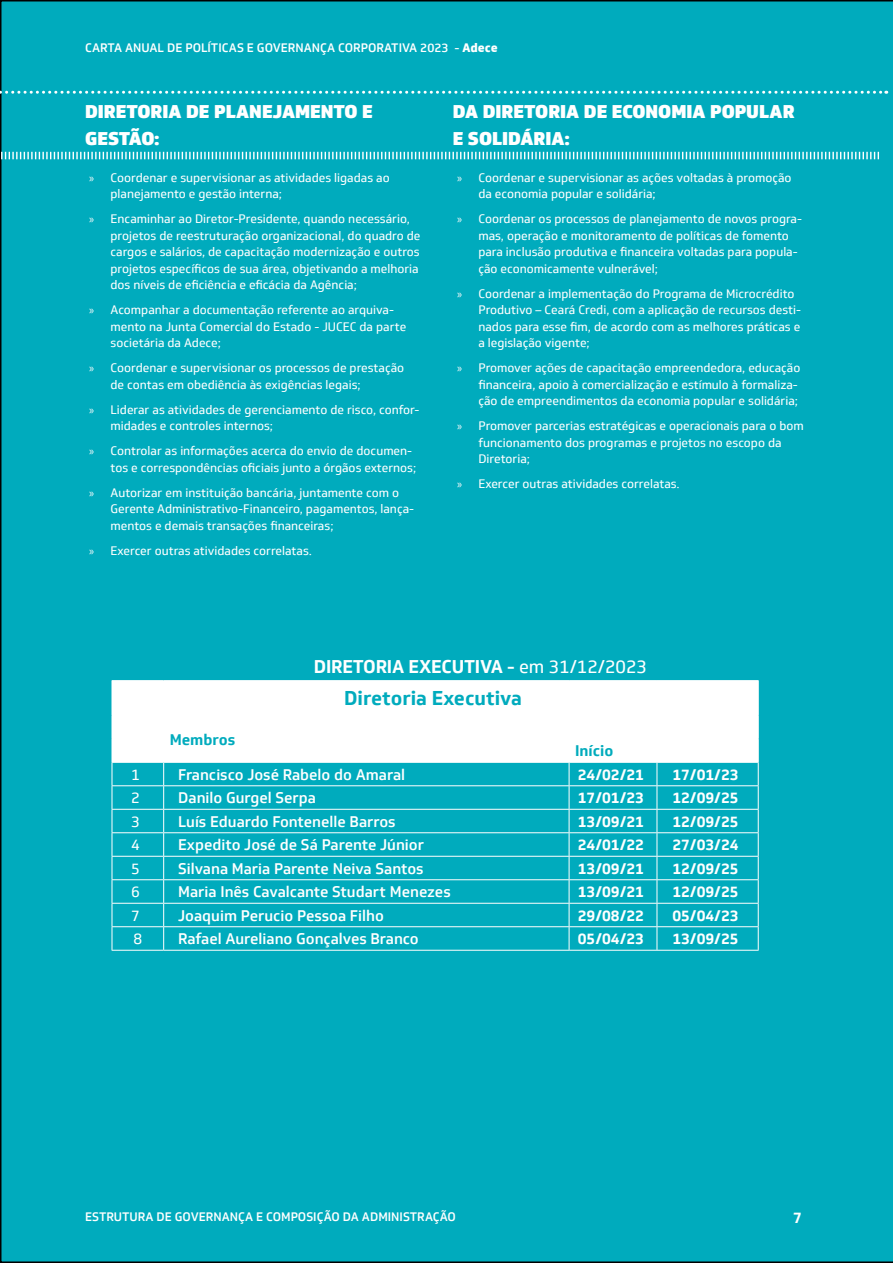
<style>
.page{position:relative;width:893px;height:1263px;background:#00abbd}
.page>*{position:absolute;margin:0;border:0;box-sizing:border-box;transform-origin:0 0}
.t1{font:700 19.5px "Soleto";color:#00abbd}
.t2{font:900 18px/27px "Soleto";color:#fff}
.t3{font:700 18px "Soleto";letter-spacing:-.01em;color:#fff}
.t4{font:500 15px "Soleto";color:#fff}
.t5{font:700 15px "Soleto";color:#fff}
.t6{font:15px "Soleto";color:#fff}
.t7{font:700 15px "Soleto";color:#00abbd}
.t8{font:700 15px "Soleto";color:#00abbc}
.t9{font:12px/16.5px "Soleto";color:#fff}
.t10{font:500 12px "Soleto";color:#fff}
.s1{font-weight:800}
.s2{font-family:"Myriad Pro"}
.s3{font-weight:400}
</style>
<div class="page">
<svg style="left:0;top:91px;width:887px;height:3px"></svg>
<svg style="left:0;top:150px;width:880px;height:11px;background:#40bfcd"></svg>
<svg style="left:113px;top:681px;width:645px;height:81px"></svg>
<hr style="left:112px;top:680px;width:52px;height:1px;background:#fff">
<hr style="left:164px;top:680px;width:405px;height:1px;background:#fff">
<hr style="left:569px;top:680px;width:88px;height:1px;background:#fff">
<hr style="left:657px;top:680px;width:102px;height:1px;background:#fff">
<hr style="left:112px;top:681px;width:1px;height:34px;background:#fff">
<hr style="left:112px;top:715px;width:52px;height:1px;background:#fff">
<hr style="left:164px;top:715px;width:405px;height:1px;background:#fff">
<hr style="left:569px;top:715px;width:88px;height:1px;background:#fff">
<hr style="left:657px;top:715px;width:102px;height:1px;background:#fff">
<hr style="left:569px;top:738px;width:88px;height:1px;background:#fff">
<hr style="left:657px;top:738px;width:102px;height:1px;background:#fff">
<hr style="left:112px;top:762px;width:52px;height:1px;background:#fff">
<hr style="left:164px;top:762px;width:405px;height:1px;background:#fff">
<hr style="left:569px;top:762px;width:88px;height:1px;background:#fff">
<hr style="left:657px;top:762px;width:102px;height:1px;background:#fff">
<hr style="left:112px;top:785px;width:52px;height:1px;background:#fff">
<hr style="left:164px;top:785px;width:405px;height:1px;background:#fff">
<hr style="left:569px;top:785px;width:88px;height:1px;background:#fff">
<hr style="left:657px;top:785px;width:102px;height:1px;background:#fff">
<hr style="left:112px;top:809px;width:52px;height:1px;background:#fff">
<hr style="left:164px;top:809px;width:405px;height:1px;background:#fff">
<hr style="left:569px;top:809px;width:88px;height:1px;background:#fff">
<hr style="left:657px;top:809px;width:102px;height:1px;background:#fff">
<hr style="left:112px;top:832px;width:52px;height:1px;background:#fff">
<hr style="left:164px;top:832px;width:405px;height:1px;background:#fff">
<hr style="left:569px;top:832px;width:88px;height:1px;background:#fff">
<hr style="left:657px;top:832px;width:102px;height:1px;background:#fff">
<hr style="left:112px;top:856px;width:52px;height:1px;background:#fff">
<hr style="left:164px;top:856px;width:405px;height:1px;background:#fff">
<hr style="left:569px;top:856px;width:88px;height:1px;background:#fff">
<hr style="left:657px;top:856px;width:102px;height:1px;background:#fff">
<hr style="left:112px;top:879px;width:52px;height:1px;background:#fff">
<hr style="left:164px;top:879px;width:405px;height:1px;background:#fff">
<hr style="left:569px;top:879px;width:88px;height:1px;background:#fff">
<hr style="left:657px;top:879px;width:102px;height:1px;background:#fff">
<hr style="left:112px;top:903px;width:52px;height:1px;background:#fff">
<hr style="left:164px;top:903px;width:405px;height:1px;background:#fff">
<hr style="left:569px;top:903px;width:88px;height:1px;background:#fff">
<hr style="left:657px;top:903px;width:102px;height:1px;background:#fff">
<hr style="left:112px;top:926px;width:52px;height:1px;background:#fff">
<hr style="left:164px;top:926px;width:405px;height:1px;background:#fff">
<hr style="left:569px;top:926px;width:88px;height:1px;background:#fff">
<hr style="left:657px;top:926px;width:102px;height:1px;background:#fff">
<hr style="left:112px;top:950px;width:52px;height:1px;background:#fff">
<hr style="left:164px;top:950px;width:405px;height:1px;background:#fff">
<hr style="left:569px;top:950px;width:88px;height:1px;background:#fff">
<hr style="left:657px;top:950px;width:102px;height:1px;background:#fff">
<svg style="left:112px;top:716px;width:1px;height:234px"></svg>
<hr style="left:758px;top:681px;width:1px;height:34px;background:#fff">
<svg style="left:163px;top:716px;width:1px;height:234px"></svg>
<svg style="left:569px;top:716px;width:1px;height:234px"></svg>
<svg style="left:657px;top:739px;width:1px;height:211px"></svg>
<svg style="left:758px;top:716px;width:1px;height:234px"></svg>
<p class="t10" style="left:85px;top:40px;width:414px">CARTA ANUAL DE POLÍTICAS E GOVERNANÇA CORPORATIVA 2023 - <span class="s1">Adece</span></p>
<h2 class="t2" style="left:85px;top:98px;width:289px">DIRETORIA DE PLANEJAMENTO E<br>GESTÃO:</h2>
<p class="t9" style="left:111px;top:169px;width:281px;text-indent:-21px"><span class="s2">»</span> Coordenar e supervisionar as atividades ligadas ao planejamento e gestão interna;</p>
<p class="t9" style="left:111px;top:211px;width:311px;text-indent:-21px"><span class="s2">»</span> Encaminhar ao Diretor-Presidente, quando necessário, projetos de reestruturação organizacional, do quadro de cargos e salários, de capacitação modernização e outros projetos específicos de sua área, objetivando a melhoria dos níveis de eficiência e eficácia da Agência;</p>
<p class="t9" style="left:111px;top:302px;width:297px;text-indent:-21px"><span class="s2">»</span> Acompanhar a documentação referente ao arquiva&shy;mento na Junta Comercial do Estado - JUCEC da parte societária da Adece;</p>
<p class="t9" style="left:111px;top:360px;width:295px;text-indent:-21px"><span class="s2">»</span> Coordenar e supervisionar os processos de prestação de contas em obediência às exigências legais;</p>
<p class="t9" style="left:111px;top:401px;width:310px;text-indent:-21px"><span class="s2">»</span> Liderar as atividades de gerenciamento de risco, confor&shy;midades e controles internos;</p>
<p class="t9" style="left:111px;top:443px;width:307px;text-indent:-21px"><span class="s2">»</span> Controlar as informações acerca do envio de documen&shy;tos e correspondências oficiais junto a órgãos externos;</p>
<p class="t9" style="left:111px;top:484px;width:305px;text-indent:-21px"><span class="s2">»</span> Autorizar em instituição bancária, juntamente com o<br>Gerente Administrativo-Financeiro, pagamentos, lança&shy;mentos e demais transações financeiras;</p>
<p class="t9" style="left:89px;top:542px;width:224px"><span class="s2">»</span> Exercer outras atividades correlatas.</p>
<h2 class="t2" style="left:453px;top:98px;width:343px">DA DIRETORIA DE ECONOMIA POPULAR<br>E SOLIDÁRIA:</h2>
<p class="t9" style="left:478px;top:169px;width:315px;text-indent:-21px"><span class="s2">»</span> Coordenar e supervisionar as ações voltadas à promoção da economia popular e solidária;</p>
<p class="t9" style="left:478px;top:211px;width:325px;text-indent:-21px"><span class="s2">»</span> Coordenar os processos de planejamento de novos progra&shy;mas, operação e monitoramento de políticas de fomento para inclusão produtiva e financeira voltadas para popula&shy;ção economicamente vulnerável;</p>
<p class="t9" style="left:478px;top:285px;width:324px;text-indent:-21px"><span class="s2">»</span> Coordenar a implementação do Programa de Microcrédito Produtivo – Ceará Credi, com a aplicação de recursos desti&shy;nados para esse fim, de acordo com as melhores práticas e a legislação vigente;</p>
<p class="t9" style="left:478px;top:360px;width:324px;text-indent:-21px"><span class="s2">»</span> Promover ações de capacitação empreendedora, educação financeira, apoio à comercialização e estímulo à formaliza&shy;ção de empreendimentos da economia popular e solidária;</p>
<p class="t9" style="left:478px;top:418px;width:327px;text-indent:-21px"><span class="s2">»</span> Promover parcerias estratégicas e operacionais para o bom funcionamento dos programas e projetos no escopo da<br>Diretoria;</p>
<p class="t9" style="left:457px;top:476px;width:224px"><span class="s2">»</span> Exercer outras atividades correlatas.</p>
<p class="t7" style="left:170px;top:730px;width:67px">Membros</p>
<h2 class="t3" style="left:314px;top:655px;width:335px">DIRETORIA EXECUTIVA - <span class="s3">em 31/12/2023</span></h2>
<h1 class="t1" style="left:344px;top:686px;width:179px">Diretoria Executiva</h1>
<p class="t8" style="left:575px;top:741px;width:40px">Início</p>
<p class="t6" style="left:131px;top:765px;width:10px">1</p>
<p class="t4" style="left:178px;top:765px;width:228px">Francisco José Rabelo do Amaral</p>
<p class="t5" style="left:578px;top:765px;width:68px">24/02/21</p>
<p class="t5" style="left:672px;top:765px;width:68px">17/01/23</p>
<p class="t6" style="left:131px;top:789px;width:10px">2</p>
<p class="t4" style="left:178px;top:789px;width:139px">Danilo Gurgel Serpa</p>
<p class="t5" style="left:578px;top:788px;width:68px">17/01/23</p>
<p class="t5" style="left:672px;top:788px;width:68px">12/09/25</p>
<p class="t6" style="left:131px;top:812px;width:10px">3</p>
<p class="t4" style="left:178px;top:812px;width:219px">Luís Eduardo Fontenelle Barros</p>
<p class="t5" style="left:578px;top:812px;width:68px">13/09/21</p>
<p class="t5" style="left:672px;top:812px;width:68px">12/09/25</p>
<p class="t6" style="left:131px;top:836px;width:10px">4</p>
<p class="t4" style="left:178px;top:836px;width:247px">Expedito José de Sá Parente Júnior</p>
<p class="t5" style="left:578px;top:835px;width:68px">24/01/22</p>
<p class="t5" style="left:672px;top:835px;width:68px">27/03/24</p>
<p class="t6" style="left:131px;top:859px;width:10px">5</p>
<p class="t4" style="left:178px;top:859px;width:247px">Silvana Maria Parente Neiva Santos</p>
<p class="t5" style="left:578px;top:859px;width:68px">13/09/21</p>
<p class="t5" style="left:672px;top:859px;width:68px">12/09/25</p>
<p class="t6" style="left:131px;top:883px;width:10px">6</p>
<p class="t4" style="left:178px;top:883px;width:274px">Maria Inês Cavalcante Studart Menezes</p>
<p class="t5" style="left:578px;top:882px;width:68px">13/09/21</p>
<p class="t5" style="left:672px;top:882px;width:68px">12/09/25</p>
<p class="t6" style="left:131px;top:906px;width:10px">7</p>
<p class="t4" style="left:178px;top:906px;width:207px">Joaquim Perucio Pessoa Filho</p>
<p class="t5" style="left:578px;top:906px;width:68px">29/08/22</p>
<p class="t5" style="left:672px;top:906px;width:68px">05/04/23</p>
<p class="t6" style="left:133px;top:930px;width:10px">8</p>
<p class="t4" style="left:178px;top:930px;width:242px">Rafael Aureliano Gonçalves Branco</p>
<p class="t5" style="left:578px;top:929px;width:68px">05/04/23</p>
<p class="t5" style="left:672px;top:929px;width:68px">13/09/25</p>
<p class="t10" style="left:85px;top:1209px;width:372px">ESTRUTURA DE GOVERNANÇA E COMPOSIÇÃO DA ADMINISTRAÇÃO</p>
<p class="t5" style="left:793px;top:1208px;width:10px">7</p>
</div>
